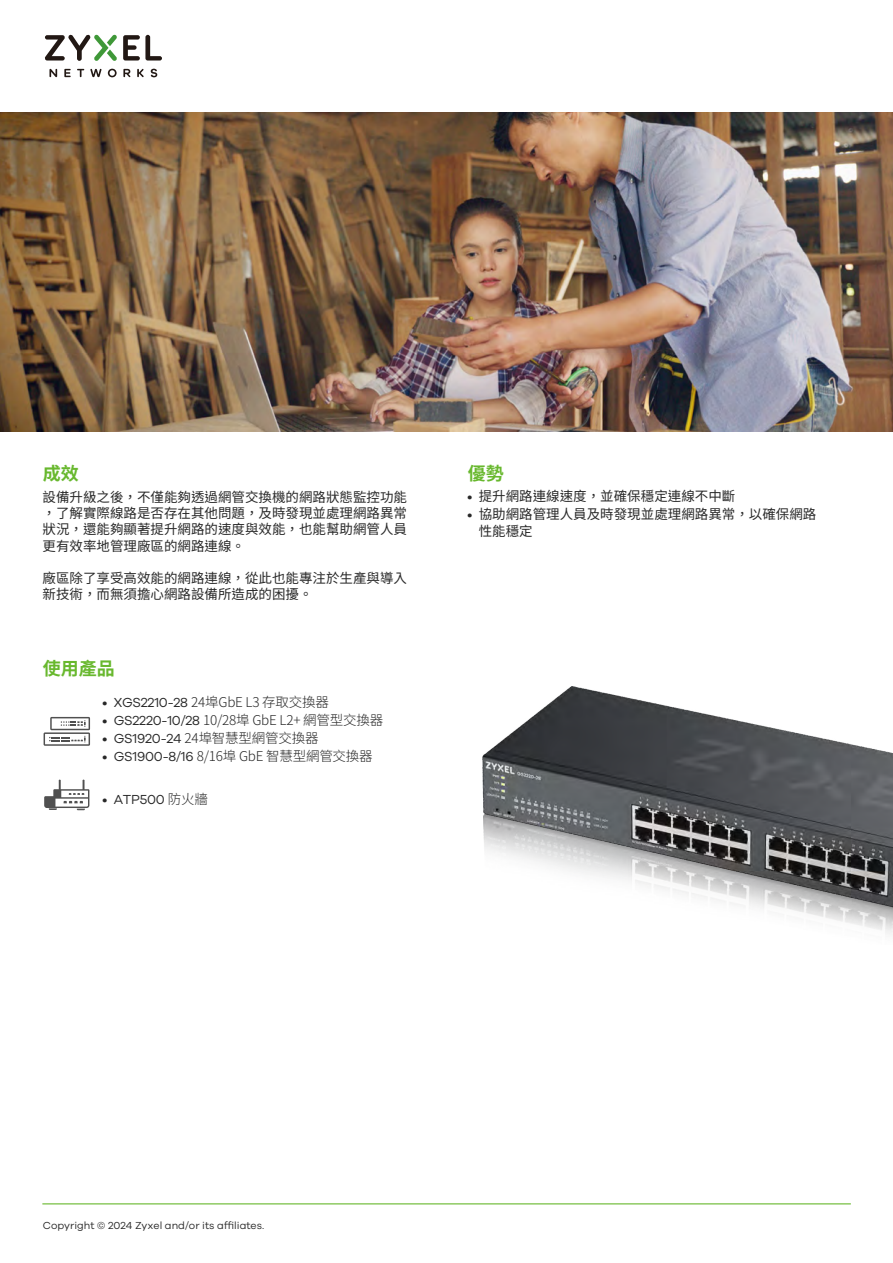
<style>
.page{position:relative;width:893px;height:1263px;background:#fff}
.page>*{position:absolute;margin:0;border:0;box-sizing:border-box;transform-origin:0 0}
.t1{font:700 18px "Source Han Sans TW";color:#68b82e}
.t2{font:13.5px/16.2px "Source Han Sans TW";color:#282828}
.t3{font:300 13.5px "Source Han Sans TW";letter-spacing:-.015em;color:#282828}
.t4{font:13.5px "Galano Grotesque";letter-spacing:-.015em;color:#282828}
.t5{font:10.5px "Galano Grotesque";color:#282828}
.s1{font-family:"Galano Grotesque";font-weight:400}
.s2{font-family:"Source Han Sans TW";font-weight:300}
.s3{font-family:"Galano Grotesque"}
</style>
<div class="page">
<hr style="left:42px;top:1203px;width:809px;height:1px;background:#68b82e">
<svg style="left:49px;top:69px;width:8px;height:8px"></svg>
<svg style="left:64px;top:69px;width:7px;height:8px"></svg>
<svg style="left:77px;top:69px;width:7px;height:8px"></svg>
<svg style="left:90px;top:69px;width:12px;height:8px"></svg>
<svg style="left:108px;top:69px;width:9px;height:8px"></svg>
<svg style="left:137px;top:69px;width:7px;height:8px"></svg>
<svg style="left:151px;top:69px;width:6px;height:8px"></svg>
<svg style="left:123px;top:69px;width:8px;height:8px"></svg>
<svg style="left:123px;top:35px;width:39px;height:26px"></svg>
<svg style="left:45px;top:34px;width:72px;height:27px"></svg>
<img style="left:0;top:113px;width:893px;height:319px">
<svg style="left:44px;top:779px;width:45px;height:31px"></svg>
<svg style="left:44px;top:717px;width:46px;height:29px"></svg>
<img style="left:482px;top:686px;width:411px;height:249px">
<h1 class="t1" style="left:43px;top:463px;width:37px">成效</h1>
<p class="t2" style="left:43px;top:489px;width:366px;text-align:justify">設備升級之後，不僅能夠透過網管交換機的網路狀態監控功能，了解實際線路是否存在其他問題，及時發現並處理網路異常狀況，還能夠顯著提升網路的速度與效能，也能幫助網管人員更有效率地管理廠區的網路連線。</p>
<p class="t2" style="left:43px;top:570px;width:366px">廠區除了享受高效能的網路連線，從此也能專注於生產與導入新技術，而無須擔心網路設備所造成的困擾。</p>
<h1 class="t1" style="left:43px;top:658px;width:73px">使用產品</h1>
<p class="t3" style="left:102px;top:695px;width:228px"><span class="s1">• XGS2210-28</span> 24埠GbE L3 存取交換器</p>
<p class="t3" style="left:102px;top:713px;width:283px"><span class="s1">• GS2220-10/28</span> 10/28埠 GbE L2+ 網管型交換器</p>
<p class="t3" style="left:102px;top:731px;width:218px"><span class="s1">• GS1920-24</span> 24埠智慧型網管交換器</p>
<p class="t3" style="left:102px;top:749px;width:272px"><span class="s1">• GS1900-8/16</span> 8/16埠 GbE 智慧型網管交換器</p>
<p class="t4" style="left:102px;top:791px;width:107px">• ATP500 <span class="s2">防火牆</span></p>
<h1 class="t1" style="left:468px;top:463px;width:37px">優勢</h1>
<p class="t2" style="left:467px;top:489px;width:270px"><span class="s3">•</span> 提升網路連線速度，並確保穩定連線不中斷</p>
<p class="t2" style="left:479px;top:507px;width:339px;text-indent:-12px"><span class="s3">•</span> 協助網路管理人員及時發現並處理網路異常，以確保網路性能穩定</p>
<p class="t5" style="left:43px;top:1219px;width:223px">Copyright © 2024 Zyxel and/or its affiliates.</p>
</div>
